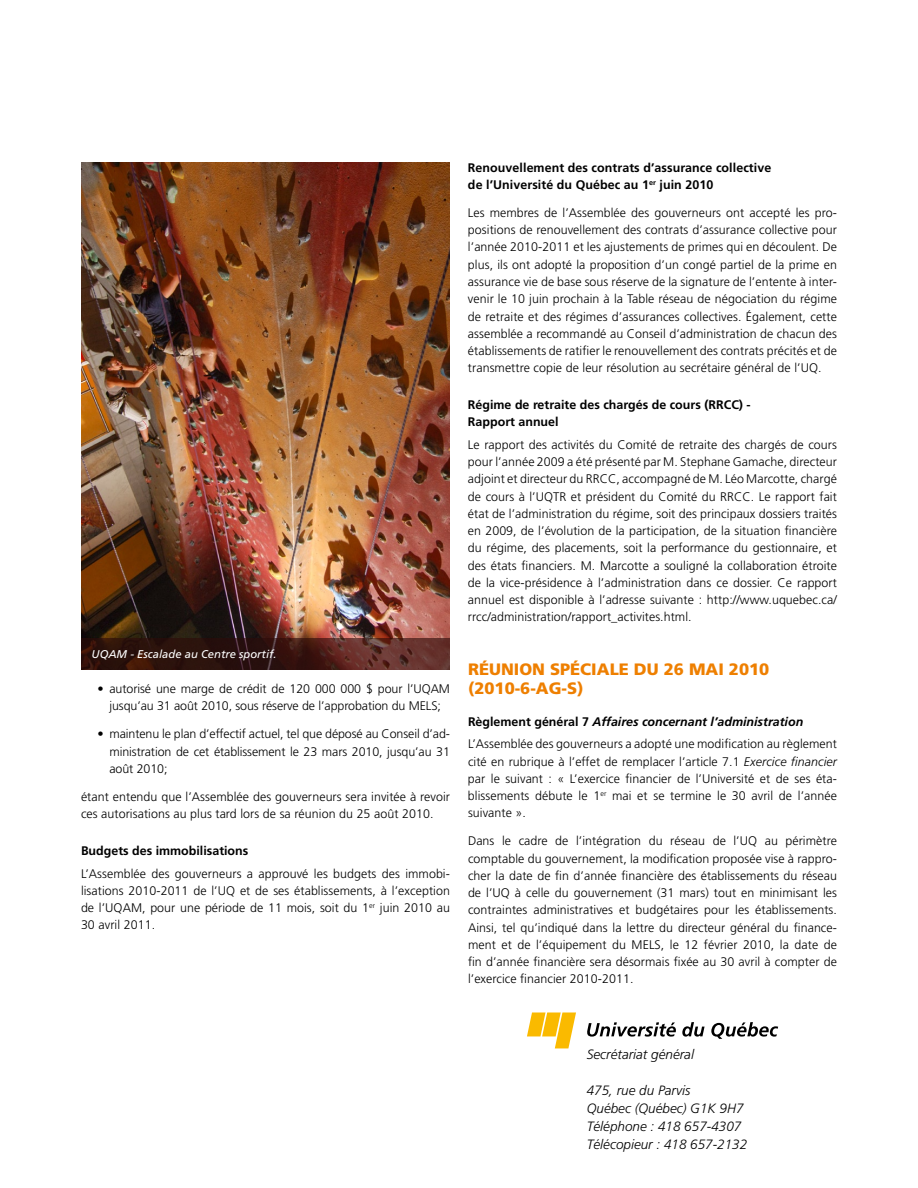
<style>
.page{position:relative;width:918px;height:1188px;background:#fff}
.page>*{position:absolute;margin:0;border:0;box-sizing:border-box;transform-origin:0 0}
.t1{font:900 16.5px/19.8px "Frutiger";color:#ee7f00}
.t2{font:italic 300 13.5px/18px "Frutiger";color:#000}
.t3{font:300 12.45px/17.2px "Frutiger";letter-spacing:.005em;color:#000;text-align:justify}
.t4{font:700 12.45px/17.2px "Frutiger";color:#000}
.t5{font:italic 11.25px "Frutiger";color:#fff}
.s1{font-weight:700}
.s2{font-weight:700;font-style:italic}
.s3{font-style:italic}
</style>
<div class="page">
<svg style="left:527px;top:1012px;width:49px;height:36px"></svg>
<svg style="left:587px;top:1022px;width:89px;height:15px"></svg>
<svg style="left:682px;top:1022px;width:23px;height:15px"></svg>
<svg style="left:711px;top:1022px;width:67px;height:17px"></svg>
<img style="left:81px;top:162px;width:369px;height:476px">
<svg style="left:81px;top:638px;width:369px;height:32px;background:#411d18"></svg>
<p class="t5" style="left:92px;top:648px;width:187px">UQAM - Escalade au Centre sportif.</p>
<p class="t3" style="left:97px;top:680px;width:354px;text-align:center">• autorisé une marge de crédit de 120 000 000 $ pour l’UQAM jusqu’au 31 août 2010, sous réserve de l’approbation du MELS;</p>
<p class="t3" style="left:110px;top:725px;width:342px;text-indent:-12px">• maintenu le plan d’effectif actuel, tel que déposé au Conseil d’ad&shy;ministration de cet établissement le 23 mars 2010, jusqu’au 31 août 2010;</p>
<p class="t3" style="left:81px;top:788px;width:371px">étant entendu que l’Assemblée des gouverneurs sera invitée à revoir ces autorisations au plus tard lors de sa réunion du 25 août 2010.</p>
<p class="t4" style="left:81px;top:842px;width:169px">Budgets des immobilisations</p>
<p class="t3" style="left:81px;top:865px;width:370px">L’Assemblée des gouverneurs a approuvé les budgets des immobi&shy;lisations 2010-2011 de l’UQ et de ses établissements, à l’exception de l’UQAM, pour une période de 11 mois, soit du 1<sup>er</sup> juin 2010 au 30 avril 2011.</p>
<p class="t4" style="left:468px;top:159px;width:305px">Renouvellement des contrats d’assurance collective de l’Université du Québec au 1<sup>er</sup> juin 2010</p>
<p class="t3" style="left:468px;top:204px;width:371px">Les membres de l’Assemblée des gouverneurs ont accepté les pro&shy;positions de renouvellement des contrats d’assurance collective pour l’année 2010-2011 et les ajustements de primes qui en découlent. De plus, ils ont adopté la proposition d’un congé partiel de la prime en assurance vie de base sous réserve de la signature de l’entente à inter&shy;venir le 10 juin prochain à la Table réseau de négociation du régime de retraite et des régimes d’assurances collectives. Également, cette assemblée a recommandé au Conseil d’administration de chacun des établissements de ratifier le renouvellement des contrats précités et de transmettre copie de leur résolution au secrétaire général de l’UQ.</p>
<p class="t4" style="left:468px;top:396px;width:284px">Régime de retraite des chargés de cours (RRCC) -<br>Rapport annuel</p>
<p class="t3" style="left:468px;top:436px;width:371px">Le rapport des activités du Comité de retraite des chargés de cours pour l’année 2009 a été présenté par M. Stephane Gamache, directeur adjoint et directeur du RRCC, accompagné de M. Léo Marcotte, chargé de cours à l’UQTR et président du Comité du RRCC. Le rapport fait état de l’administration du régime, soit des principaux dossiers traités en 2009, de l’évolution de la participation, de la situation financière du régime, des placements, soit la performance du gestionnaire, et des états financiers. M. Marcotte a souligné la collaboration étroite de la vice-présidence à l’administration dans ce dossier. Ce rapport annuel est disponible à l’adresse suivante : http://www.uquebec.ca/ rrcc/administration/rapport_activites.html.</p>
<h1 class="t1" style="left:468px;top:659px;width:303px">RÉUNION SPÉCIALE DU 26 MAI 2010 (2010-6-AG-S)</h1>
<p class="t3" style="left:468px;top:710px;width:370px;line-height:22.6px"><span class="s1">Règlement général 7</span> <span class="s2">Affaires concernant l’administration<br></span>L’Assemblée des gouverneurs a adopté une modification au règlement</p>
<p class="t3" style="left:468px;top:753px;width:371px">cité en rubrique à l’effet de remplacer l’article 7.1 <span class="s3">Exercice financier </span>par le suivant : « L’exercice financier de l’Université et de ses éta&shy;blissements débute le 1<sup>er</sup> mai et se termine le 30 avril de l’année suivante ».</p>
<p class="t3" style="left:468px;top:832px;width:371px">Dans le cadre de l’intégration du réseau de l’UQ au périmètre comptable du gouvernement, la modification proposée vise à rappro&shy;cher la date de fin d’année financière des établissements du réseau de l’UQ à celle du gouvernement (31 mars) tout en minimisant les contraintes administratives et budgétaires pour les établissements.<br>Ainsi, tel qu’indiqué dans la lettre du directeur général du finance&shy;ment et de l’équipement du MELS, le 12 février 2010, la date de fin d’année financière sera désormais fixée au 30 avril à compter de l’exercice financier 2010-2011.</p>
<p class="t2" style="left:587px;top:1045px;width:109px">Secrétariat général</p>
<p class="t2" style="left:587px;top:1081px;width:162px">475, rue du Parvis<br>Québec (Québec) G1K 9H7<br>Téléphone : 418 657-4307<br>Télécopieur : 418 657-2132</p>
</div>
